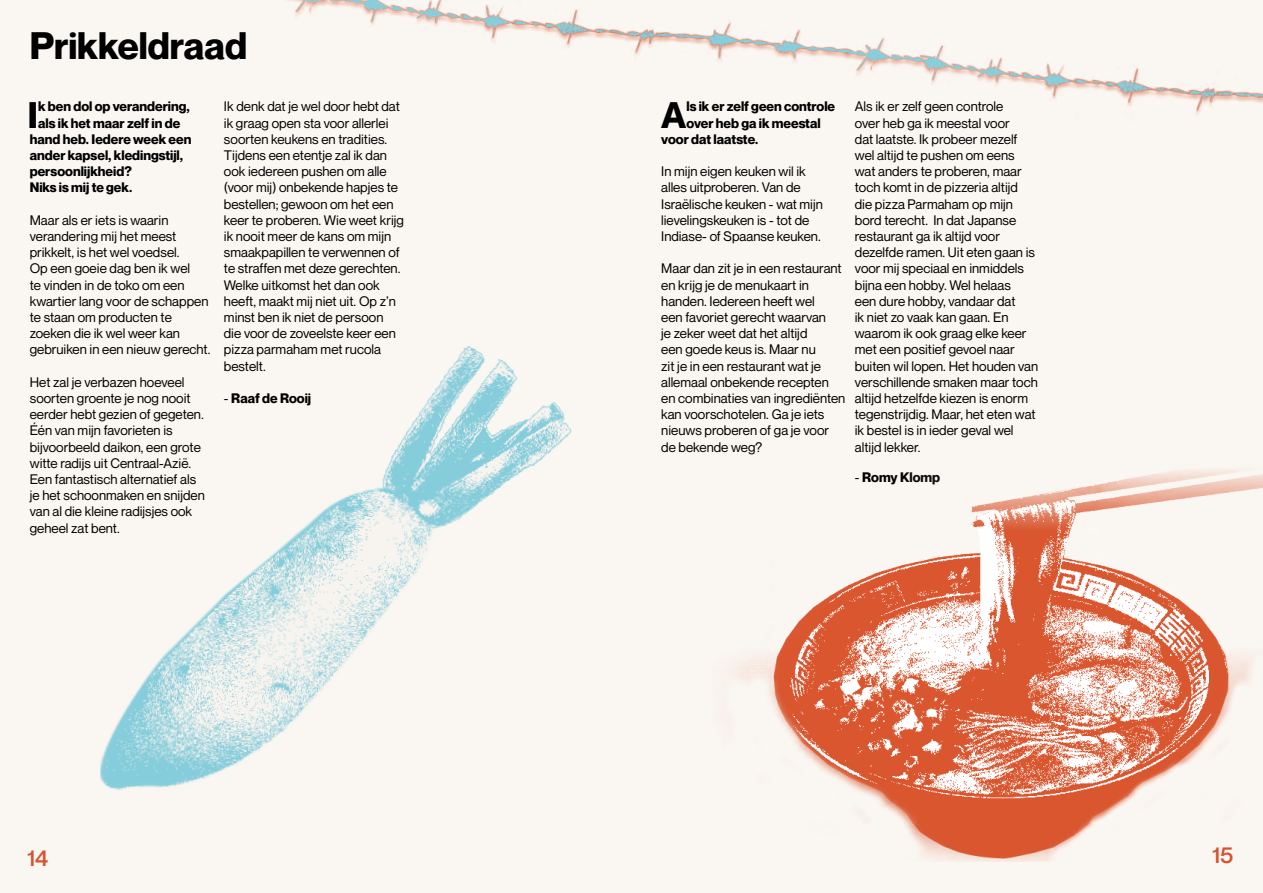
<style>
.page{position:relative;width:1263px;height:893px;background:#faf6f1}
.page>*{position:absolute;margin:0;border:0;box-sizing:border-box;transform-origin:0 0}
.t1{font:700 37.5px "Neue Montreal";color:#000}
.t2{font:700 36.15px "Neue Montreal";color:#000}
.t3{font:500 22.5px "Neue Montreal";color:#d55230}
.t4{font:13.5px/16.2px "Neue Montreal";color:#000}
.t5{font:700 13.5px "Neue Montreal";color:#000}
.s1{font-weight:400}
</style>
<div class="page">
<img style="left:100px;top:346px;width:472px;height:444px">
<img style="left:736px;top:470px;width:527px;height:392px">
<img style="left:289px;top:0;width:974px;height:114px">
<h1 class="t1" style="left:30px;top:22px;width:219px">Prikkeldraad</h1>
<h2 class="t2" style="left:28px;top:92px;width:12px">I</h2>
<p class="t5" style="left:38px;top:98px;width:153px">k ben dol op verandering,</p>
<p class="t5" style="left:38px;top:114px;width:144px">als ik het maar zelf in de</p>
<p class="t5" style="left:30px;top:131px;width:163px">hand heb. Iedere week een</p>
<p class="t5" style="left:30px;top:147px;width:155px">ander kapsel, kledingstijl,</p>
<p class="t5" style="left:30px;top:163px;width:104px">persoonlijkheid?</p>
<p class="t5" style="left:30px;top:179px;width:104px">Niks is mij te gek.</p>
<p class="t4" style="left:30px;top:212px;width:182px">Maar als er iets is waarin verandering mij het meest prikkelt, is het wel voedsel.<br>Op een goeie dag ben ik wel<br>te vinden in de toko om een kwartier lang voor de schappen te staan om producten te zoeken die ik wel weer kan gebruiken in een nieuw gerecht.</p>
<p class="t4" style="left:30px;top:374px;width:177px">Het zal je verbazen hoeveel soorten groente je nog nooit eerder hebt gezien of gegeten.<br>Één van mijn favorieten is bijvoorbeeld daikon, een grote witte radijs uit Centraal-Azië.<br>Een fantastisch alternatief als je het schoonmaken en snijden van al die kleine radijsjes ook geheel zat bent.</p>
<p class="t4" style="left:224px;top:99px;width:182px">Ik denk dat je wel door hebt dat ik graag open sta voor allerlei soorten keukens en tradities.<br>Tijdens een etentje zal ik dan ook iedereen pushen om alle (voor mij) onbekende hapjes te bestellen; gewoon om het een keer te proberen. Wie weet krijg ik nooit meer de kans om mijn smaakpapillen te verwennen of te straffen met deze gerechten.<br>Welke uitkomst het dan ook heeft, maakt mij niet uit. Op z’n minst ben ik niet de persoon die voor de zoveelste keer een pizza parmaham met rucola bestelt.</p>
<p class="t5" style="left:224px;top:390px;width:89px"><span class="s1">-</span> Raaf de Rooij</p>
<h2 class="t2" style="left:661px;top:92px;width:27px">A</h2>
<p class="t5" style="left:686px;top:98px;width:150px">ls ik er zelf geen controle</p>
<p class="t5" style="left:686px;top:114px;width:136px">over heb ga ik meestal</p>
<p class="t5" style="left:661px;top:131px;width:99px">voor dat laatste.</p>
<p class="t4" style="left:661px;top:163px;width:163px">In mijn eigen keuken wil ik alles uitproberen. Van de<br>Israëlische keuken - wat mijn lievelingskeuken is - tot de<br>Indiase- of Spaanse keuken.</p>
<p class="t4" style="left:661px;top:261px;width:186px">Maar dan zit je in een restaurant en krijg je de menukaart in handen. Iedereen heeft wel<br>een favoriet gerecht waarvan<br>je zeker weet dat het altijd<br>een goede keus is. Maar nu<br>zit je in een restaurant wat je allemaal onbekende recepten en combinaties van ingrediënten kan voorschotelen. Ga je iets nieuws proberen of ga je voor de bekende weg?</p>
<p class="t4" style="left:855px;top:99px;width:185px">Als ik er zelf geen controle<br>over heb ga ik meestal voor<br>dat laatste. Ik probeer mezelf wel altijd te pushen om eens wat anders te proberen, maar toch komt in de pizzeria altijd die pizza Parmaham op mijn bord terecht. In dat Japanse restaurant ga ik altijd voor dezelfde ramen. Uit eten gaan is voor mij speciaal en inmiddels bijna een hobby. Wel helaas<br>een dure hobby, vandaar dat<br>ik niet zo vaak kan gaan. En waarom ik ook graag elke keer met een positief gevoel naar buiten wil lopen. Het houden van verschillende smaken maar toch altijd hetzelfde kiezen is enorm tegenstrijdig. Maar, het eten wat ik bestel is in ieder geval wel altijd lekker.</p>
<p class="t5" style="left:855px;top:469px;width:87px"><span class="s1">-</span> Romy Klomp</p>
<h3 class="t3" style="left:27px;top:844px;width:23px">14</h3>
<h3 class="t3" style="left:1212px;top:841px;width:23px">15</h3>
</div>
